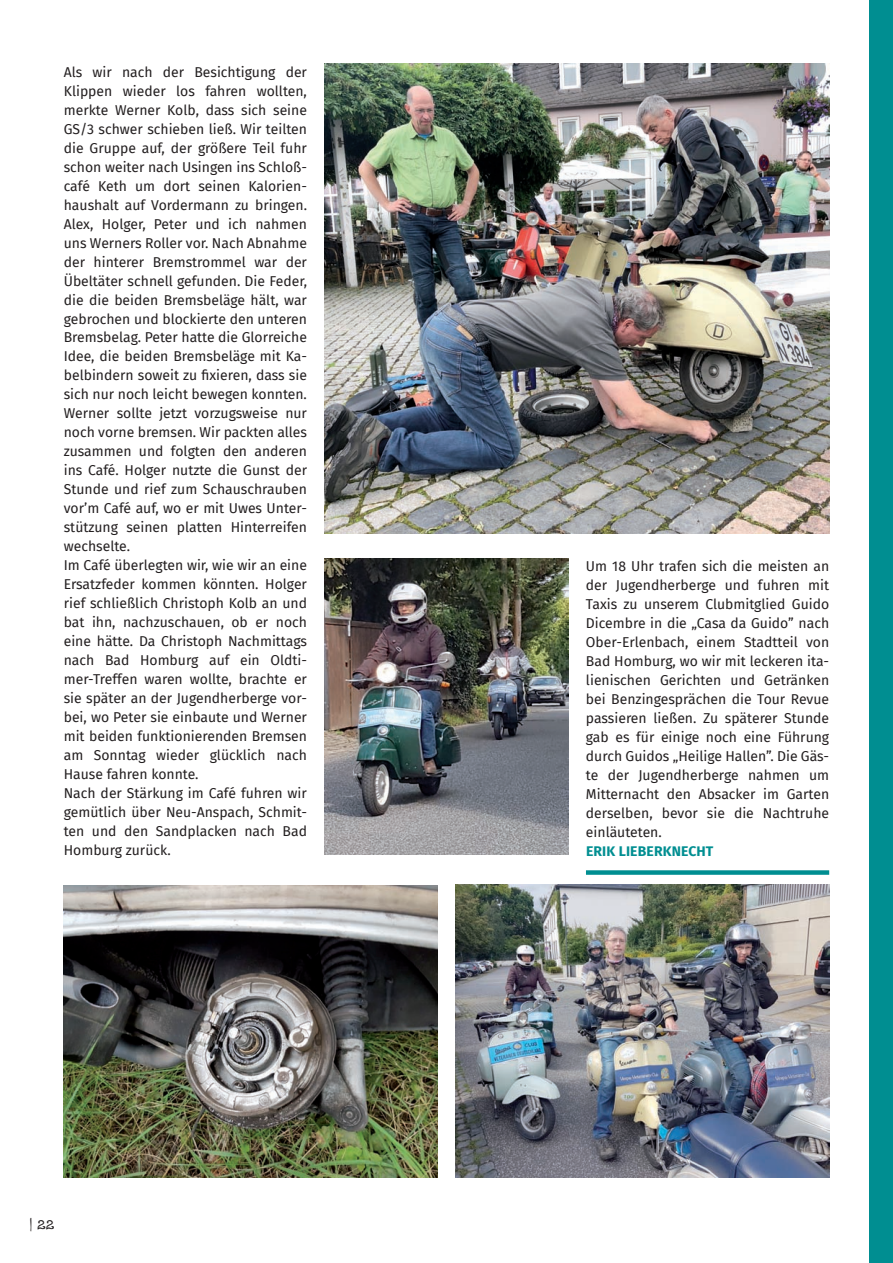
<style>
.page{position:relative;width:893px;height:1263px;background:#fff}
.page>*{position:absolute;margin:0;border:0;box-sizing:border-box;transform-origin:0 0}
.t1{font:13.95px/18.9px "Fira Sans";color:#231f20}
.t2{font:700 13.95px "Fira Sans";letter-spacing:.01em;color:#008e91}
.t3{font:13.5px "Quattro Tempi Solid";color:#231f20}
</style>
<div class="page">
<img style="left:64px;top:885px;width:374px;height:293px">
<img style="left:455px;top:884px;width:374px;height:293px">
<img style="left:325px;top:558px;width:243px;height:296px">
<img style="left:325px;top:64px;width:504px;height:470px">
<div style="left:586px;top:870px;width:243px;height:5px;background:#008e91"></div>
<div style="left:869px;top:0;width:24px;height:1263px;background:#008e91"></div>
<p class="t1" style="left:64px;top:62px;width:245px">Als wir nach der Besichtigung der Klippen wieder los fahren wollten, merkte Werner Kolb, dass sich seine GS/3 schwer schieben ließ. Wir teilten die Gruppe auf, der größere Teil fuhr schon weiter nach Usingen ins Schloß&shy;café Keth um dort seinen Kalorien&shy;haushalt auf Vordermann zu bringen.<br>Alex, Holger, Peter und ich nahmen uns Werners Roller vor. Nach Abnahme der hinterer Bremstrommel war der Übeltäter schnell gefunden. Die Feder, die die beiden Bremsbeläge hält, war gebrochen und blockierte den unteren Bremsbelag. Peter hatte die Glorreiche Idee, die beiden Bremsbeläge mit Ka&shy;belbindern soweit zu fixieren, dass sie sich nur noch leicht bewegen konnten.<br>Werner sollte jetzt vorzugsweise nur noch vorne bremsen. Wir packten alles zusammen und folgten den anderen ins Café. Holger nutzte die Gunst der Stunde und rief zum Schauschrauben vor’m Café auf, wo er mit Uwes Unter&shy;stützung seinen platten Hinterreifen wechselte.<br>Im Café überlegten wir, wie wir an eine Ersatzfeder kommen könnten. Holger rief schließlich Christoph Kolb an und bat ihn, nachzuschauen, ob er noch eine hätte. Da Christoph Nachmittags nach Bad Homburg auf ein Oldti&shy;mer-Treffen waren wollte, brachte er sie später an der Jugendherberge vor&shy;bei, wo Peter sie einbaute und Werner mit beiden funktionierenden Bremsen am Sonntag wieder glücklich nach Hause fahren konnte.<br>Nach der Stärkung im Café fuhren wir gemütlich über Neu-Anspach, Schmit&shy;ten und den Sandplacken nach Bad Homburg zurück.</p>
<p class="t3" style="left:29px;top:1217px;width:27px">| 22</p>
<p class="t1" style="left:586px;top:556px;width:245px;text-align:justify">Um 18 Uhr trafen sich die meisten an der Jugendherberge und fuhren mit Taxis zu unserem Clubmitglied Guido Dicembre in die „Casa da Guido” nach Ober-Erlenbach, einem Stadtteil von Bad Homburg, wo wir mit leckeren ita&shy;lienischen Gerichten und Getränken bei Benzingesprächen die Tour Revue passieren ließen. Zu späterer Stunde gab es für einige noch eine Führung durch Guidos „Heilige Hallen”. Die Gäs&shy;te der Jugendherberge nahmen um Mitternacht den Absacker im Garten derselben, bevor sie die Nachtruhe einläuteten.</p>
<p class="t2" style="left:586px;top:839px;width:129px">ERIK LIEBERKNECHT</p>
</div>
